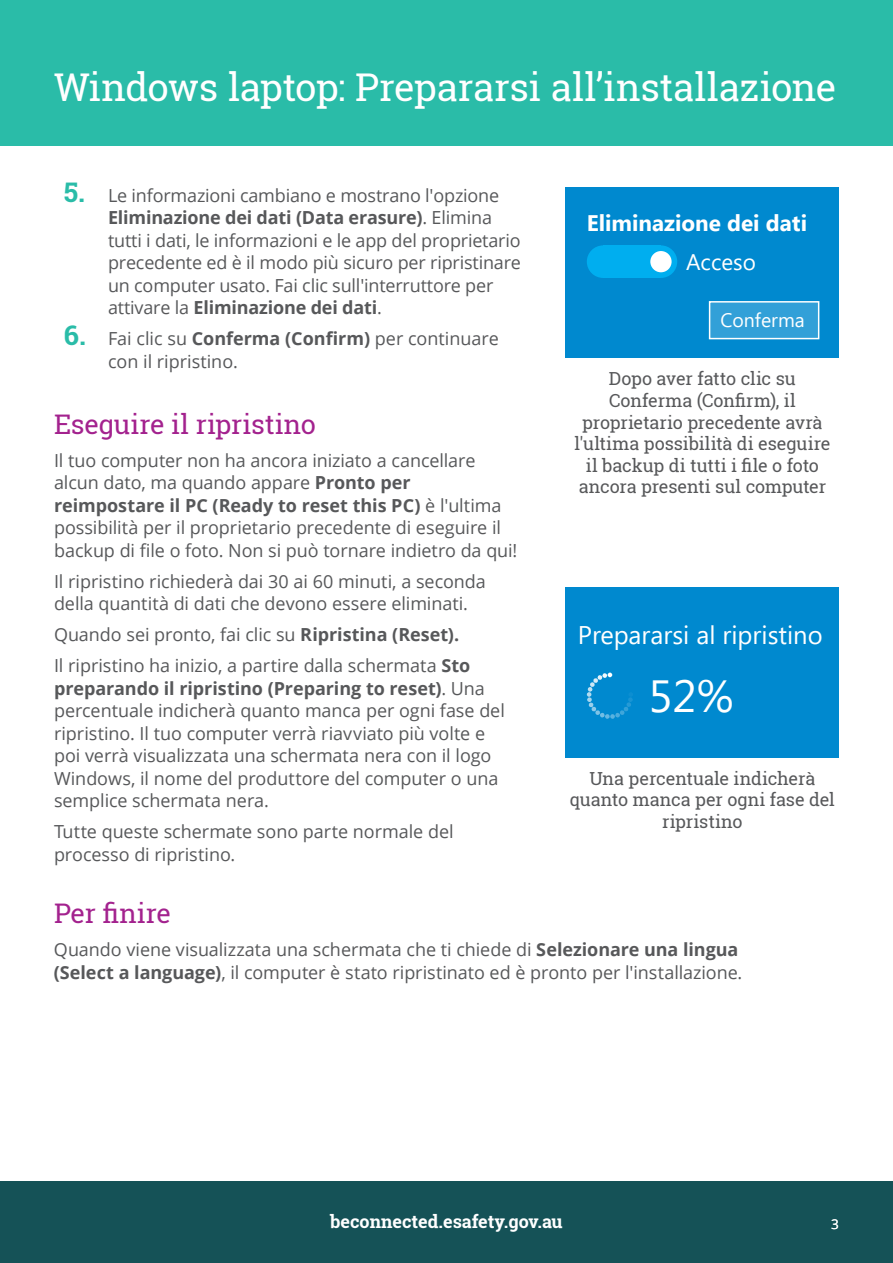
<style>
.page{position:relative;width:893px;height:1263px;background:#fff}
.page>*{position:absolute;margin:0;border:0;box-sizing:border-box;transform-origin:0 0}
.t1{font:45px "Segoe UI";color:#fff}
.t2{font:38.25px "Roboto Slab";letter-spacing:-.01em;color:#fff}
.t3{font:27px "Roboto Slab";letter-spacing:-.005em;color:#a3228e}
.t4{font:25.5px "Segoe UI";color:#fff}
.t5{font:700 22.5px "Segoe UI";color:#fff}
.t6{font:22.5px "Segoe UI";color:#fff}
.t7{font:19.5px "Segoe UI";color:#fff}
.t8{font:18px/22.5px "Open Sans";letter-spacing:-.005em;color:#57585a}
.t9{font:18px/21.6px "Roboto Slab";letter-spacing:-.005em;color:#57585a;text-align:center}
.t10{font:700 18px "Roboto Slab";color:#fff}
.t11{font:13.5px "Open Sans";color:#fff}
.s1{font-family:"Roboto Slab";font-weight:700;font-size:27px;color:#2abca8}
.s2{font-weight:700}
</style>
<div class="page">
<div style="left:0;top:1181px;width:893px;height:82px;background:#155257"></div>
<div style="left:0;top:0;width:893px;height:145px;background:#2abca8"></div>
<div style="left:566px;top:188px;width:273px;height:170px;background:#0089cf"></div>
<div style="left:710px;top:303px;width:108px;height:35px;background:#32a0d8"></div>
<div style="left:709px;top:301px;width:110px;height:38px;border:2px solid #fff"></div>
<div style="left:587px;top:245px;width:32px;height:33px;background:#00aeef;border-radius:50%"></div>
<div style="left:645px;top:245px;width:32px;height:33px;background:#00aeef;border-radius:50%"></div>
<div style="left:603px;top:245px;width:58px;height:33px;background:#00aeef"></div>
<div style="left:650px;top:251px;width:22px;height:21px;background:#fff;border-radius:50%"></div>
<div style="left:566px;top:587px;width:273px;height:170px;background:#0089cf"></div>
<svg style="left:587px;top:673px;width:46px;height:46px"></svg>
<h2 class="t2" style="left:54px;top:61px;width:784px">Windows laptop: Prepararsi all’installazione</h2>
<p class="t8" style="left:108px;top:183px;width:414px;text-indent:-44px"><span class="s1">5.</span> Le informazioni cambiano e mostrano l'opzione <span class="s2">Eliminazione dei dati (Data erasure)</span>. Elimina tutti i dati, le informazioni e le app del proprietario precedente ed è il modo più sicuro per ripristinare un computer usato. Fai clic sull'interruttore per attivare la <span class="s2">Eliminazione dei dati</span>.</p>
<p class="t8" style="left:108px;top:327px;width:392px;text-indent:-44px"><span class="s1">6.</span> Fai clic su <span class="s2">Conferma (Confirm)</span> per continuare con il ripristino.</p>
<h2 class="t3" style="left:54px;top:405px;width:263px">Eseguire il ripristino</h2>
<p class="t8" style="left:54px;top:449px;width:465px">Il tuo computer non ha ancora iniziato a cancellare alcun dato, ma quando appare <span class="s2">Pronto per reimpostare il PC (Ready to reset this PC)</span> è l'ultima possibilità per il proprietario precedente di eseguire il backup di file o foto. Non si può tornare indietro da qui!</p>
<p class="t8" style="left:54px;top:570px;width:433px">Il ripristino richiederà dai 30 ai 60 minuti, a seconda della quantità di dati che devono essere eliminati.</p>
<p class="t8" style="left:54px;top:623px;width:407px">Quando sei pronto, fai clic su <span class="s2">Ripristina (Reset).</span></p>
<p class="t8" style="left:54px;top:654px;width:452px">Il ripristino ha inizio, a partire dalla schermata <span class="s2">Sto preparando il ripristino (Preparing to reset)</span>. Una percentuale indicherà quanto manca per ogni fase del ripristino. Il tuo computer verrà riavviato più volte e poi verrà visualizzata una schermata nera con il logo Windows, il nome del produttore del computer o una semplice schermata nera.</p>
<p class="t8" style="left:54px;top:820px;width:401px">Tutte queste schermate sono parte normale del processo di ripristino.</p>
<h2 class="t3" style="left:54px;top:894px;width:119px">Per finire</h2>
<p class="t5" style="left:587px;top:210px;width:222px">Eliminazione dei dati</p>
<p class="t6" style="left:686px;top:249px;width:71px">Acceso</p>
<p class="t7" style="left:720px;top:309px;width:86px">Conferma</p>
<p class="t9" style="left:574px;top:368px;width:258px">Dopo aver fatto clic su<br>Conferma (Confirm), il proprietario precedente avrà l'ultima possibilità di eseguire il backup di tutti i file o foto ancora presenti sul computer</p>
<h3 class="t4" style="left:578px;top:620px;width:246px">Prepararsi al ripristino</h3>
<h1 class="t1" style="left:648px;top:670px;width:87px">52%</h1>
<p class="t9" style="left:570px;top:767px;width:267px">Una percentuale indicherà quanto manca per ogni fase del ripristino</p>
<p class="t8" style="left:54px;top:938px;width:690px">Quando viene visualizzata una schermata che ti chiede di <span class="s2">Selezionare una lingua (Select a language)</span>, il computer è stato ripristinato ed è pronto per l'installazione.</p>
<p class="t10" style="left:330px;top:1209px;width:234px">beconnected.esafety.gov.au</p>
<p class="t11" style="left:831px;top:1214px;width:9px">3</p>
</div>
